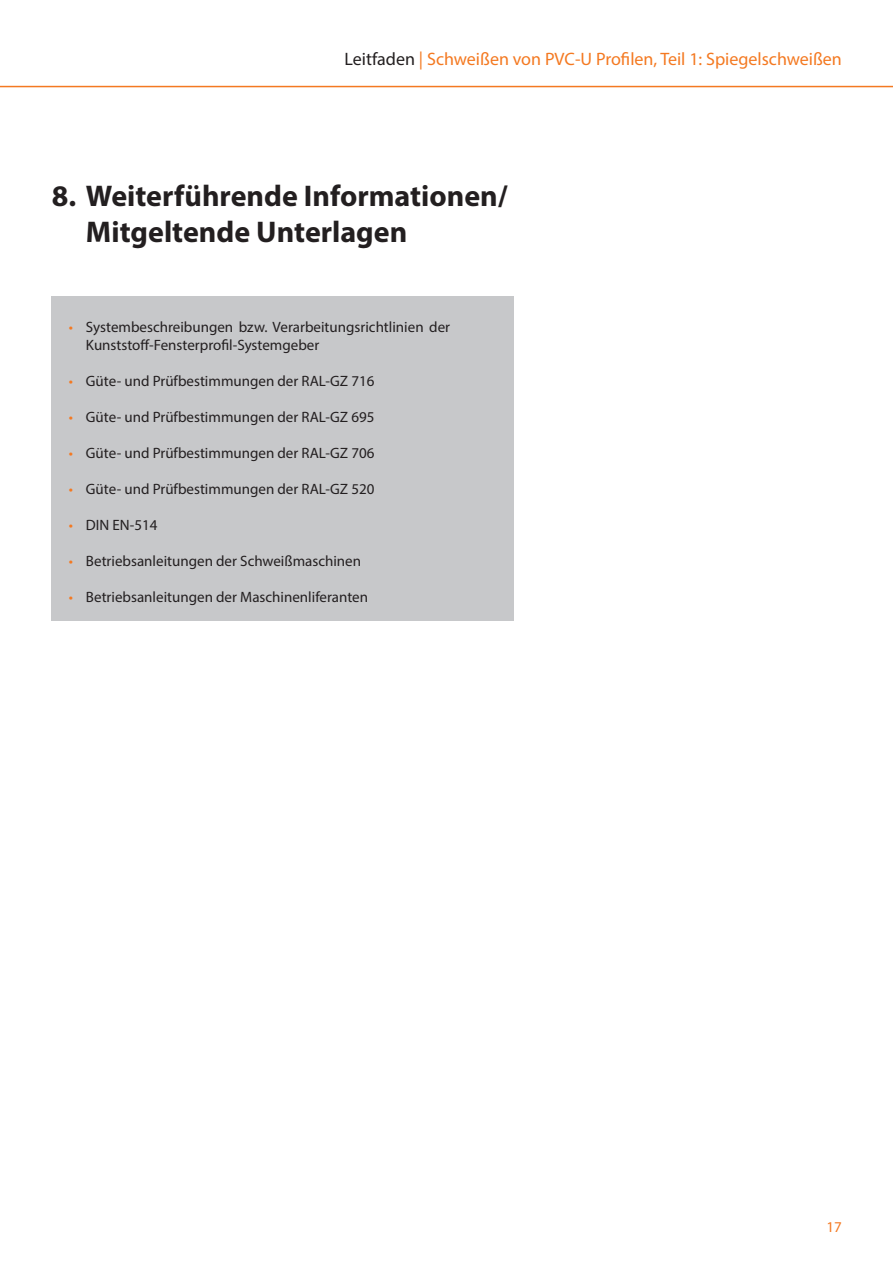
<style>
.page{position:relative;width:893px;height:1263px;background:#fff}
.page>*{position:absolute;margin:0;border:0;box-sizing:border-box;transform-origin:0 0}
.t1{font:700 30px/36px "Myriad Pro";color:#231f20}
.t2{font:18px "Myriad Pro";color:#f47921}
.t3{font:15px/18px "Myriad Pro";color:#231f20}
.t4{font:15px "Myriad Pro";color:#f47921}
.s1{color:#231f20}
.s2{color:#f47921}
</style>
<div class="page">
<hr style="left:0;top:86px;width:893px;height:1px;background:#f47921">
<div style="left:51px;top:296px;width:463px;height:324px;background:#c7c8ca"></div>
<p class="t2" style="left:345px;top:47px;width:499px"><span class="s1">Leitfaden</span> | Schweißen von PVC-U Profilen, Teil 1: Spiegelschweißen</p>
<h1 class="t1" style="left:86px;top:177px;width:423px;text-indent:-34px">8. Weiterführende Informationen/<br>Mitgeltende Unterlagen</h1>
<p class="t3" style="left:86px;top:318px;width:366px;text-indent:-17px"><span class="s2">•</span> Systembeschreibungen bzw. Verarbeitungsrichtlinien der<br>Kunststoff-Fensterprofil-Systemgeber</p>
<p class="t3" style="left:69px;top:372px;width:307px"><span class="s2">•</span> Güte- und Prüfbestimmungen der RAL-GZ 716</p>
<p class="t3" style="left:69px;top:408px;width:307px"><span class="s2">•</span> Güte- und Prüfbestimmungen der RAL-GZ 695</p>
<p class="t3" style="left:69px;top:444px;width:307px"><span class="s2">•</span> Güte- und Prüfbestimmungen der RAL-GZ 706</p>
<p class="t3" style="left:69px;top:480px;width:307px"><span class="s2">•</span> Güte- und Prüfbestimmungen der RAL-GZ 520</p>
<p class="t3" style="left:69px;top:516px;width:90px"><span class="s2">•</span> DIN EN-514</p>
<p class="t3" style="left:69px;top:552px;width:294px"><span class="s2">•</span> Betriebsanleitungen der Schweißmaschinen</p>
<p class="t3" style="left:69px;top:588px;width:301px"><span class="s2">•</span> Betriebsanleitungen der Maschinenliferanten</p>
<p class="t4" style="left:827px;top:1218px;width:17px">17</p>
</div>
